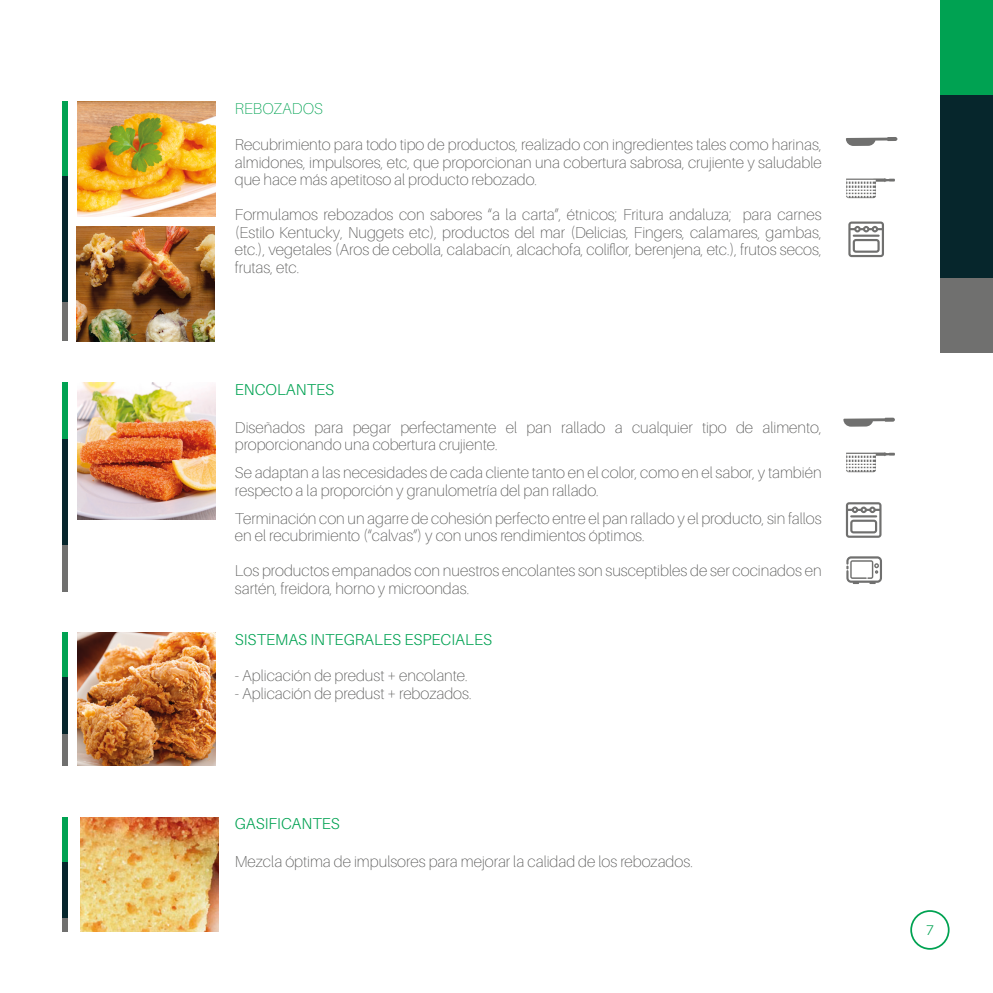
<style>
.page{position:relative;width:993px;height:993px;background:#fff}
.page>*{position:absolute;margin:0;border:0;box-sizing:border-box;transform-origin:0 0}
.t1{font:100 15.75px/17.5px "Aileron";color:#575756}
.t2{font:300 15.75px "Aileron";color:#00a252}
.t3{font:100 15.75px "Aileron";color:#00a252}
.t4{font:300 14px "Aileron";color:#00a252}
</style>
<div class="page">
<div style="left:910px;top:909px;width:39px;height:40px;border:2px solid #00a252;border-radius:50%"></div>
<div style="left:63px;top:101px;width:5px;height:76px;background:#00a252"></div>
<div style="left:63px;top:297px;width:5px;height:43px;background:#70706f"></div>
<div style="left:63px;top:176px;width:5px;height:126px;background:#06262c"></div>
<img style="left:78px;top:101px;width:138px;height:115px">
<img style="left:77px;top:227px;width:138px;height:114px">
<img style="left:80px;top:817px;width:138px;height:114px">
<img style="left:78px;top:382px;width:138px;height:137px">
<img style="left:78px;top:632px;width:138px;height:133px">
<svg style="left:843px;top:417px;width:51px;height:9px"></svg>
<svg style="left:846px;top:556px;width:35px;height:28px"></svg>
<svg style="left:845px;top:502px;width:36px;height:35px"></svg>
<svg style="left:846px;top:452px;width:48px;height:20px"></svg>
<hr style="left:845px;top:462px;width:30px;height:1px;background:#fff">
<hr style="left:845px;top:457px;width:30px;height:2px;background:#fff">
<hr style="left:845px;top:454px;width:30px;height:1px;background:#fff">
<hr style="left:845px;top:468px;width:30px;height:2px;background:#fff">
<hr style="left:845px;top:465px;width:30px;height:1px;background:#fff">
<svg style="left:846px;top:137px;width:51px;height:9px"></svg>
<svg style="left:848px;top:221px;width:35px;height:36px"></svg>
<div style="left:63px;top:382px;width:5px;height:56px;background:#00a252"></div>
<div style="left:63px;top:543px;width:5px;height:48px;background:#70706f"></div>
<div style="left:63px;top:439px;width:5px;height:106px;background:#06262c"></div>
<div style="left:63px;top:816px;width:5px;height:45px;background:#00a252"></div>
<div style="left:63px;top:907px;width:5px;height:24px;background:#70706f"></div>
<div style="left:63px;top:862px;width:5px;height:55px;background:#06262c"></div>
<div style="left:63px;top:632px;width:5px;height:45px;background:#00a252"></div>
<div style="left:63px;top:732px;width:5px;height:34px;background:#70706f"></div>
<div style="left:63px;top:676px;width:5px;height:57px;background:#06262c"></div>
<svg style="left:846px;top:178px;width:48px;height:20px"></svg>
<hr style="left:845px;top:188px;width:30px;height:1px;background:#fff">
<hr style="left:845px;top:184px;width:30px;height:1px;background:#fff">
<hr style="left:845px;top:180px;width:30px;height:1px;background:#fff">
<hr style="left:845px;top:194px;width:30px;height:2px;background:#fff">
<hr style="left:845px;top:191px;width:30px;height:1px;background:#fff">
<div style="left:939px;top:0;width:53px;height:95px;background:#00a252"></div>
<div style="left:939px;top:268px;width:53px;height:84px;background:#70706f"></div>
<div style="left:939px;top:95px;width:53px;height:182px;background:#06262c"></div>
<p class="t3" style="left:235px;top:99px;width:90px">REBOZADOS</p>
<p class="t1" style="left:235px;top:136px;width:588px;text-align:justify">Recubrimiento para todo tipo de productos, realizado con ingredientes tales como harinas, almidones, impulsores, etc, que proporcionan una cobertura sabrosa, crujiente y saludable que hace más apetitoso al producto rebozado.</p>
<p class="t1" style="left:235px;top:206px;width:588px;text-align:justify">Formulamos rebozados con sabores “a la carta”, étnicos; Fritura andaluza; para carnes (Estilo Kentucky, Nuggets etc), productos del mar (Delicias, Fingers, calamares, gambas, etc.), vegetales (Aros de cebolla, calabacín, alcachofa, coliflor, berenjena, etc.), frutos secos, frutas, etc.</p>
<p class="t2" style="left:235px;top:380px;width:101px">ENCOLANTES</p>
<p class="t1" style="left:235px;top:418px;width:588px">Diseñados para pegar perfectamente el pan rallado a cualquier tipo de alimento, proporcionando una cobertura crujiente.</p>
<p class="t1" style="left:235px;top:464px;width:588px">Se adaptan a las necesidades de cada cliente tanto en el color, como en el sabor, y también respecto a la proporción y granulometría del pan rallado.</p>
<p class="t1" style="left:235px;top:509px;width:588px">Terminación con un agarre de cohesión perfecto entre el pan rallado y el producto, sin fallos en el recubrimiento (“calvas”) y con unos rendimientos óptimos.</p>
<p class="t1" style="left:235px;top:562px;width:588px">Los productos empanados con nuestros encolantes son susceptibles de ser cocinados en sartén, freidora, horno y microondas.</p>
<p class="t2" style="left:235px;top:630px;width:259px">SISTEMAS INTEGRALES ESPECIALES</p>
<p class="t1" style="left:235px;top:667px;width:234px">- Aplicación de predust + encolante.</p>
<p class="t1" style="left:235px;top:684px;width:238px">- Aplicación de predust + rebozados.</p>
<p class="t2" style="left:235px;top:814px;width:107px">GASIFICANTES</p>
<p class="t1" style="left:235px;top:852px;width:459px">Mezcla óptima de impulsores para mejorar la calidad de los rebozados.</p>
<p class="t4" style="left:925px;top:922px;width:9px">7</p>
</div>
